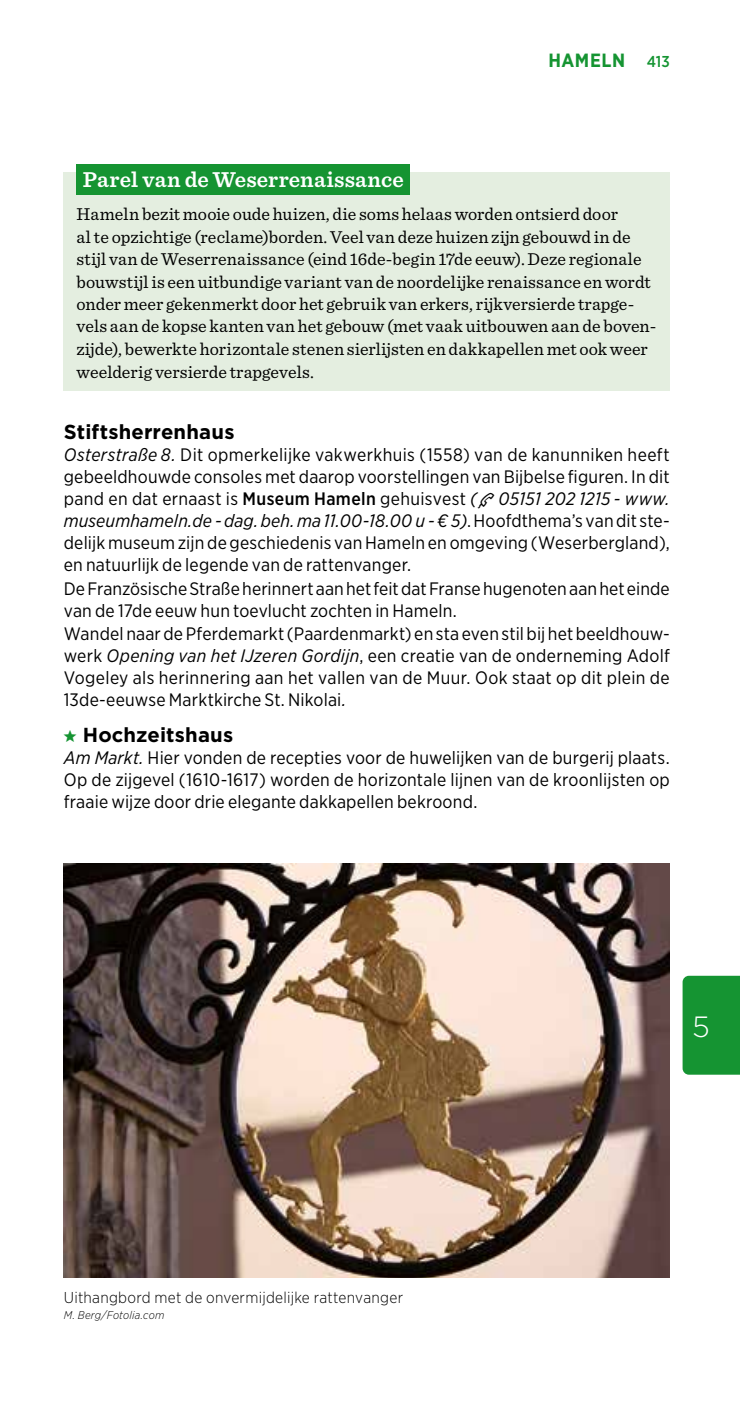
<style>
.page{position:relative;width:740px;height:1404px;background:#fff}
.page>*{position:absolute;margin:0;border:0;box-sizing:border-box;transform-origin:0 0}
.t1{font:300 29.25px "Gotham";color:#fff}
.t2{font:600 22.5px "Sentinel";letter-spacing:.01em;color:#fff}
.t3{font:700 20.25px "Gotham";letter-spacing:.01em;color:#000}
.t4{font:700 19.12px "Gotham Narrow";letter-spacing:.03em;color:#159432}
.t5{font:18px/22.3px "Gotham Narrow";letter-spacing:.01em;color:#000}
.t6{font:18px/22.5px "Sentinel";color:#000}
.t7{font:300 15.75px "Gotham Narrow";letter-spacing:.02em;color:#000}
.t8{font:500 15.75px "Gotham Narrow";color:#159432}
.t9{font:italic 300 11.25px "Gotham Narrow";letter-spacing:.015em;color:#000}
.s1{font-style:italic}
.s2{font-weight:500}
.s3{font-family:"Michelin"}
.s4{font-family:"Michelin";font-weight:400;color:#159432}
</style>
<div class="page">
<div style="left:682px;top:975px;width:58px;height:99px;background:#159432"></div>
<div style="left:64px;top:172px;width:606px;height:218px;background:#e4eee0"></div>
<div style="left:77px;top:165px;width:333px;height:30px;background:#159432"></div>
<img style="left:64px;top:863px;width:606px;height:414px">
<p class="t4" style="left:548px;top:48px;width:78px">HAMELN</p>
<p class="t8" style="left:647px;top:51px;width:25px">413</p>
<p class="t2" style="left:83px;top:162px;width:322px">Parel van de Weserrenaissance</p>
<p class="t6" style="left:77px;top:202px;width:581px">Hameln bezit mooie oude huizen, die soms helaas worden ontsierd door<br>al te opzichtige (reclame)borden. Veel van deze huizen zijn gebouwd in de stijl van de Weserrenaissance (eind 16de-begin 17de eeuw). Deze regionale bouwstijl is een uitbundige variant van de noordelijke renaissance en wordt onder meer gekenmerkt door het gebruik van erkers, rijkversierde trapge&shy;vels aan de kopse kanten van het gebouw (met vaak uitbouwen aan de boven&shy;zijde), bewerkte horizontale stenen sierlijsten en dakkapellen met ook weer weelderig versierde trapgevels.</p>
<p class="t3" style="left:64px;top:418px;width:172px">Stiftsherrenhaus</p>
<p class="t5" style="left:64px;top:443px;width:608px"><span class="s1">Osterstraße 8.</span> Dit opmerkelijke vakwerkhuis (1558) van de kanunniken heeft gebeeldhouwde consoles met daarop voorstellingen van Bijbelse figuren. In dit pand en dat ernaast is <span class="s2">Museum Hameln</span> gehuisvest <span class="s1">(</span><span class="s3">t</span> <span class="s1">05151 202 1215 - www. museumhameln.de - dag. beh. ma 11.00-18.00 u - € 5)</span>. Hoofdthema’s van dit ste&shy;delijk museum zijn de geschiedenis van Hameln en omgeving (Weserbergland), en natuurlijk de legende van de rattenvanger.<br>De Französische Straße herinnert aan het feit dat Franse hugenoten aan het einde van de 17de eeuw hun toevlucht zochten in Hameln.<br>Wandel naar de Pferdemarkt (Paardenmarkt) en sta even stil bij het beeldhouw&shy;werk <span class="s1">Opening van het IJzeren Gordijn</span>, een creatie van de onderneming Adolf Vogeley als herinnering aan het vallen van de Muur. Ook staat op dit plein de 13de-eeuwse Marktkirche St. Nikolai<span class="s1">.</span></p>
<p class="t3" style="left:64px;top:721px;width:171px"><span class="s4">a</span> Hochzeitshaus</p>
<p class="t5" style="left:64px;top:746px;width:607px;text-align:justify"><span class="s1">Am Markt.</span> Hier vonden de recepties voor de huwelijken van de burgerij plaats.<br>Op de zijgevel (1610-1617) worden de horizontale lijnen van de kroonlijsten op fraaie wijze door drie elegante dakkapellen bekroond.</p>
<h1 class="t1" style="left:692px;top:1007px;width:19px">5</h1>
<p class="t7" style="left:64px;top:1287px;width:341px">Uithangbord met de onvermijdelijke rattenvanger</p>
<p class="t9" style="left:64px;top:1307px;width:102px">M. Berg/Fotolia.com</p>
</div>
